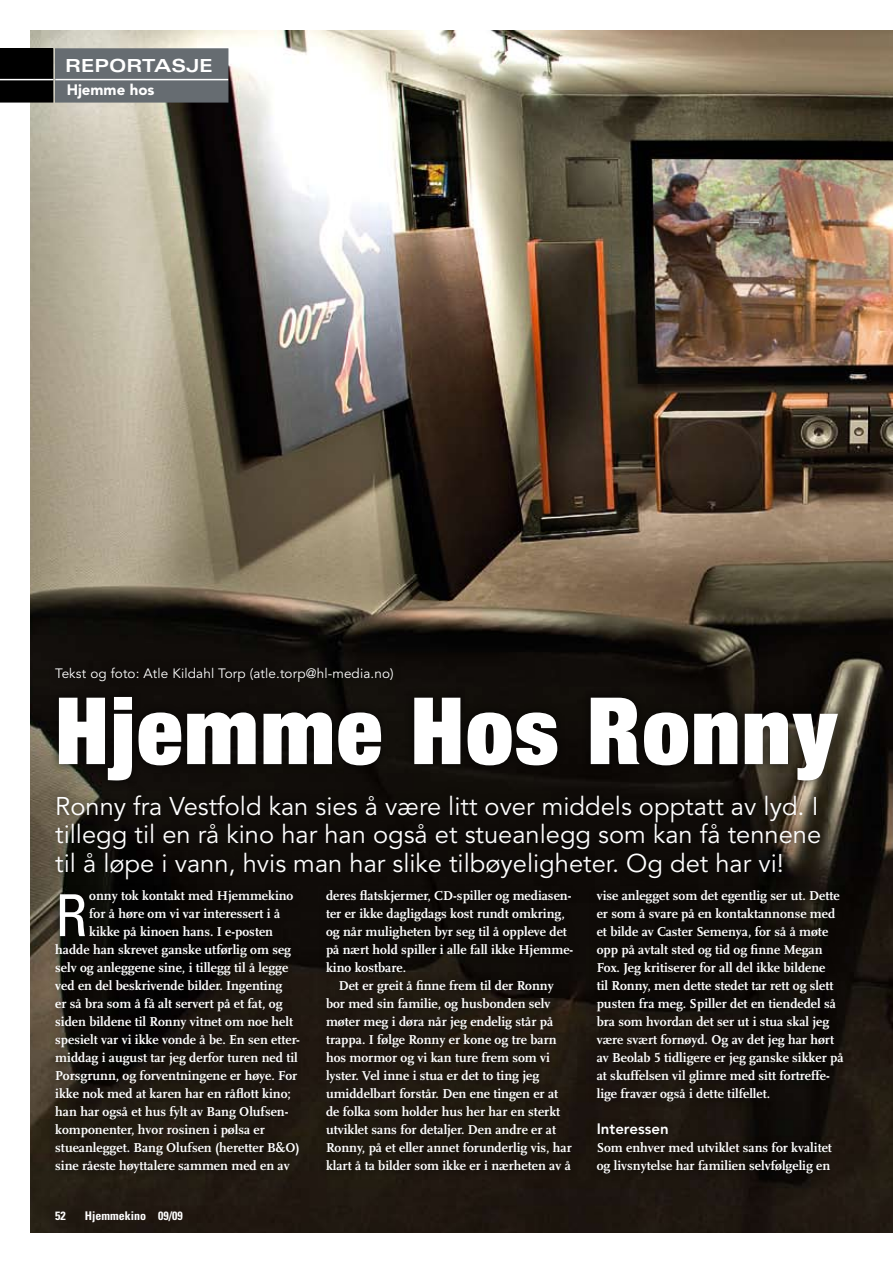
<style>
.page{position:relative;width:893px;height:1263px;background:#fff}
.page>*{position:absolute;margin:0;border:0;box-sizing:border-box;transform-origin:0 0}
.t1{font:900 expanded 93px "Helvetica Neue";letter-spacing:.025em;color:#fff}
.t2{font:condensed 57.9px "Univers";color:#fff}
.t3{font:25.5px/28.5px "Avenir";color:#fff;text-align:justify}
.t4{font:700 expanded 18px "Univers";color:#fff}
.t5{font:800 15px "Avenir";color:#fff}
.t6{font:900 15px "Avenir";color:#fff}
.t7{font:700 13.5px/18px "Scala LF";color:#fff}
.t8{font:13.5px "Avenir";letter-spacing:.01em;color:#fff}
.t9{font:700 condensed 12px "Univers";color:#fff}
</style>
<div class="page">
<img style="left:0;top:30px;width:893px;height:1203px">
<div style="left:46px;top:880px;width:805px;height:302px;background:#000;opacity:.75"></div>
<div style="left:46px;top:785px;width:782px;height:102px;background:#000;opacity:.75"></div>
<div style="left:49px;top:687px;width:797px;height:103px;background:#000;opacity:.75"></div>
<div style="left:46px;top:658px;width:355px;height:31px;background:#100d09"></div>
<div style="left:55px;top:49px;width:173px;height:53px;background:#666c71"></div>
<hr style="left:55px;top:79px;width:173px;height:1px;background:#fff">
<div style="left:0;top:49px;width:53px;height:53px;background:#000"></div>
<hr style="left:0;top:79px;width:54px;height:1px;background:#fff">
<h3 class="t4" style="left:65px;top:56px;width:149px">REPORTASJE</h3>
<p class="t6" style="left:67px;top:81px;width:89px">Hjemme hos</p>
<p class="t8" style="left:55px;top:665px;width:340px">Tekst og foto: Atle Kildahl Torp (atle.torp@hl-media.no)</p>
<h1 class="t1" style="left:55px;top:671px;width:784px">Hjemme Hos Ronny</h1>
<h3 class="t3" style="left:55px;top:792px;width:767px">Ronny fra Vestfold kan sies å være litt over middels opptatt av lyd. I tillegg til en rå kino har han også et stueanlegg som kan få tennene til å løpe i vann, hvis man har slike tilbøyeligheter. Og det har vi!</h3>
<h2 class="t2" style="left:55px;top:879px;width:34px">R</h2>
<p class="t7" style="left:89px;top:887px;width:206px">onny tok kontakt med Hjemmekino</p>
<p class="t7" style="left:89px;top:905px;width:192px">for å høre om vi var interessert i å</p>
<p class="t7" style="left:89px;top:923px;width:185px">kikke på kinoen hans. I e-posten</p>
<p class="t7" style="left:55px;top:941px;width:237px">hadde han skrevet ganske utførlig om seg</p>
<p class="t7" style="left:55px;top:959px;width:235px">selv og anleggene sine, i tillegg til å legge</p>
<p class="t7" style="left:55px;top:977px;width:229px">ved en del beskrivende bilder. Ingenting</p>
<p class="t7" style="left:55px;top:995px;width:229px">er så bra som å få alt servert på et fat, og</p>
<p class="t7" style="left:55px;top:1013px;width:239px">siden bildene til Ronny vitnet om noe helt</p>
<p class="t7" style="left:55px;top:1031px;width:246px">spesielt var vi ikke vonde å be. En sen etter-</p>
<p class="t7" style="left:55px;top:1049px;width:244px">middag i august tar jeg derfor turen ned til</p>
<p class="t7" style="left:55px;top:1067px;width:243px">Porsgrunn, og forventningene er høye. For</p>
<p class="t7" style="left:55px;top:1085px;width:237px">ikke nok med at karen har en råflott kino;</p>
<p class="t7" style="left:55px;top:1103px;width:235px">han har også et hus fylt av Bang Olufsen-</p>
<p class="t7" style="left:55px;top:1121px;width:211px">komponenter, hvor rosinen i pølsa er</p>
<p class="t7" style="left:55px;top:1139px;width:246px">stueanlegget. Bang Olufsen (heretter B&amp;O)</p>
<p class="t7" style="left:55px;top:1157px;width:236px">sine råeste høyttalere sammen med en av</p>
<p class="t9" style="left:55px;top:1208px;width:12px">52</p>
<p class="t9" style="left:85px;top:1208px;width:99px">Hjemmekino 09/09</p>
<p class="t7" style="left:326px;top:887px;width:249px">deres flatskjermer, CD-spiller og mediasen&shy;ter er ikke dagligdags kost rundt omkring, og når muligheten byr seg til å oppleve det på nært hold spiller i alle fall ikke Hjemme&shy;kino kostbare.</p>
<p class="t7" style="left:326px;top:977px;width:247px;text-indent:13px">Det er greit å finne frem til der Ronny bor med sin familie, og husbonden selv møter meg i døra når jeg endelig står på trappa. I følge Ronny er kone og tre barn hos mormor og vi kan ture frem som vi lyster. Vel inne i stua er det to ting jeg umiddelbart forstår. Den ene tingen er at de folka som holder hus her har en sterkt utviklet sans for detaljer. Den andre er at Ronny, på et eller annet forunderlig vis, har klart å ta bilder som ikke er i nærheten av å</p>
<p class="t7" style="left:597px;top:887px;width:248px">vise anlegget som det egentlig ser ut. Dette er som å svare på en kontaktannonse med et bilde av Caster Semenya, for så å møte opp på avtalt sted og tid og finne Megan Fox. Jeg kritiserer for all del ikke bildene<br>til Ronny, men dette stedet tar rett og slett pusten fra meg. Spiller det en tiendedel så bra som hvordan det ser ut i stua skal jeg være svært fornøyd. Og av det jeg har hørt av Beolab 5 tidligere er jeg ganske sikker på at skuffelsen vil glimre med sitt fortreffe&shy;lige fravær også i dette tilfellet.</p>
<p class="t5" style="left:597px;top:1120px;width:73px">Interessen</p>
<p class="t7" style="left:597px;top:1139px;width:237px">Som enhver med utviklet sans for kvalitet og livsnytelse har familien selvfølgelig en</p>
</div>
